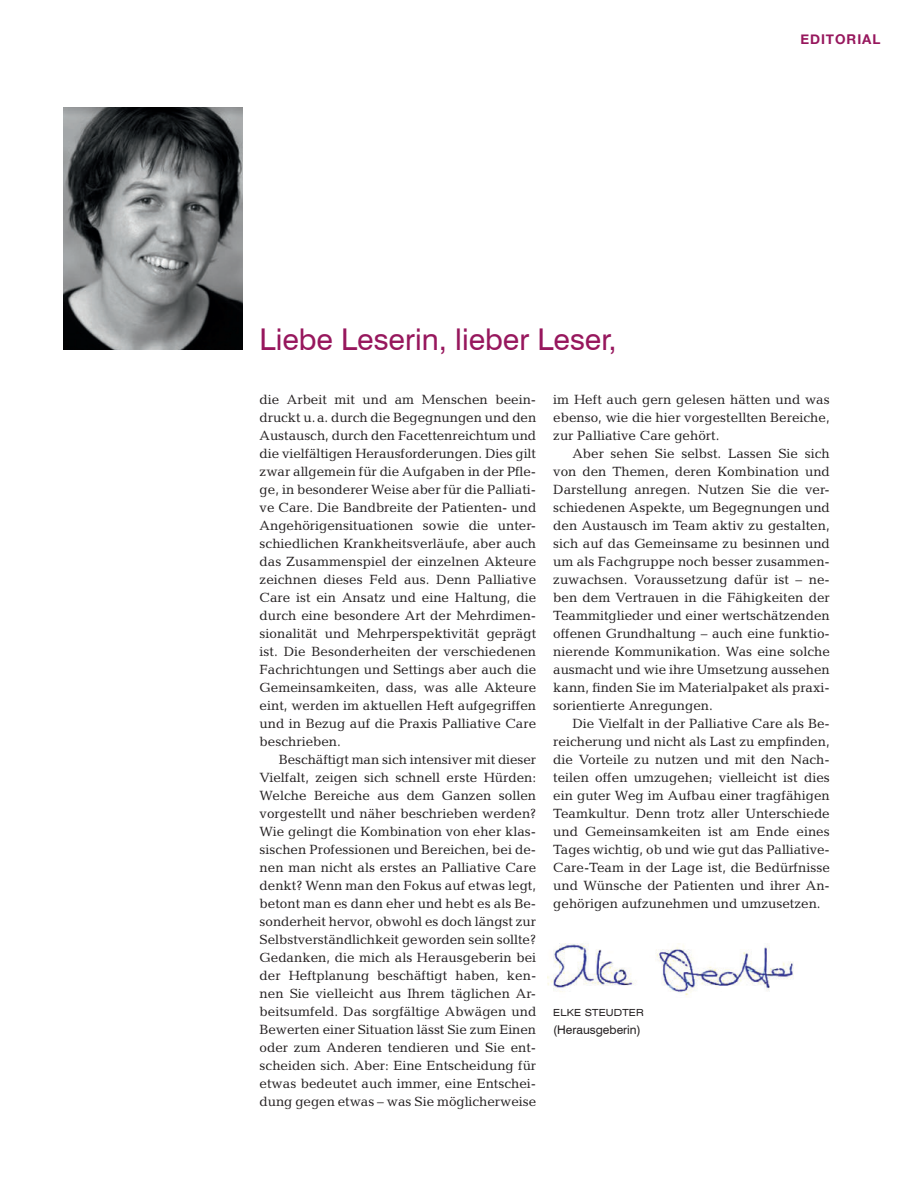
<style>
.page{position:relative;width:915px;height:1191px;background:#fff}
.page>*{position:absolute;margin:0;border:0;box-sizing:border-box;transform-origin:0 0}
.t1{font:30px "Swiss 721 BT";color:#97175d}
.t2{font:13.5px/18px "Candida Std";color:#231f20;text-align:justify}
.t3{font:700 13.5px "Helvetica Neue";letter-spacing:.07em;color:#97175d}
.t4{font:12px "Swiss 721 BT";color:#231f20}
.t5{font:expanded 9.75px "Swiss 721 BT";letter-spacing:.02em;color:#231f20}
</style>
<div class="page">
<img style="left:547px;top:943px;width:247px;height:52px">
<img style="left:64px;top:107px;width:178px;height:243px">
<h1 class="t1" style="left:259px;top:321px;width:358px">Liebe Leserin, lieber Leser,</h1>
<p class="t3" style="left:800px;top:30px;width:82px">EDITORIAL</p>
<p class="t2" style="left:259px;top:390px;width:278px">die Arbeit mit und am Menschen beein&shy;druckt u. a. durch die Begegnungen und den Austausch, durch den Facettenreichtum und die vielfältigen Herausforderungen. Dies gilt zwar allgemein für die Aufgaben in der Pfle&shy;ge, in besonderer Weise aber für die Palliati&shy;ve Care. Die Bandbreite der Patienten- und Angehörigensituationen sowie die unter&shy;schiedlichen Krankheitsverläufe, aber auch das Zusammenspiel der einzelnen Akteure zeichnen dieses Feld aus. Denn Palliative Care ist ein Ansatz und eine Haltung, die durch eine besondere Art der Mehrdimen&shy;sionalität und Mehrperspektivität geprägt ist. Die Besonderheiten der verschiedenen Fachrichtungen und Settings aber auch die Gemeinsamkeiten, dass, was alle Akteure eint, werden im aktuellen Heft aufgegriffen und in Bezug auf die Praxis Palliative Care beschrieben.</p>
<p class="t2" style="left:259px;top:750px;width:278px;text-indent:19px">Beschäftigt man sich intensiver mit dieser Vielfalt, zeigen sich schnell erste Hürden:<br>Welche Bereiche aus dem Ganzen sollen vorgestellt und näher beschrieben werden?<br>Wie gelingt die Kombination von eher klas&shy;sischen Professionen und Bereichen, bei de&shy;nen man nicht als erstes an Palliative Care denkt? Wenn man den Fokus auf etwas legt, betont man es dann eher und hebt es als Be&shy;sonderheit hervor, obwohl es doch längst zur Selbstverständlichkeit geworden sein sollte?<br>Gedanken, die mich als Herausgeberin bei der Heftplanung beschäftigt haben, ken&shy;nen Sie vielleicht aus Ihrem täglichen Ar&shy;beitsumfeld. Das sorgfältige Abwägen und Bewerten einer Situation lässt Sie zum Einen oder zum Anderen tendieren und Sie ent&shy;scheiden sich. Aber: Eine Entscheidung für etwas bedeutet auch immer, eine Entschei&shy;dung gegen etwas – was Sie möglicherweise</p>
<p class="t2" style="left:553px;top:390px;width:278px">im Heft auch gern gelesen hätten und was ebenso, wie die hier vorgestellten Bereiche, zur Palliative Care gehört.</p>
<p class="t2" style="left:553px;top:444px;width:278px;text-indent:19px">Aber sehen Sie selbst. Lassen Sie sich von den Themen, deren Kombination und Darstellung anregen. Nutzen Sie die ver&shy;schiedenen Aspekte, um Begegnungen und den Austausch im Team aktiv zu gestalten, sich auf das Gemeinsame zu besinnen und um als Fachgruppe noch besser zusammen&shy;zuwachsen. Voraussetzung dafür ist – ne&shy;ben dem Vertrauen in die Fähigkeiten der Teammitglieder und einer wertschätzenden offenen Grundhaltung – auch eine funktio&shy;nierende Kommunikation. Was eine solche ausmacht und wie ihre Umsetzung aussehen kann, finden Sie im Materialpaket als praxi&shy;sorientierte Anregungen.</p>
<p class="t2" style="left:553px;top:714px;width:278px;text-indent:19px">Die Vielfalt in der Palliative Care als Be&shy;reicherung und nicht als Last zu empfinden, die Vorteile zu nutzen und mit den Nach&shy;teilen offen umzugehen; vielleicht ist dies ein guter Weg im Aufbau einer tragfähigen Teamkultur. Denn trotz aller Unterschiede und Gemeinsamkeiten ist am Ende eines Tages wichtig, ob und wie gut das Palliative-Care-Team in der Lage ist, die Bedürfnisse und Wünsche der Patienten und ihrer An&shy;gehörigen aufzunehmen und umzusetzen.</p>
<p class="t5" style="left:553px;top:1006px;width:92px">ELKE STEUDTER</p>
<p class="t4" style="left:553px;top:1022px;width:89px">(Herausgeberin)</p>
</div>
